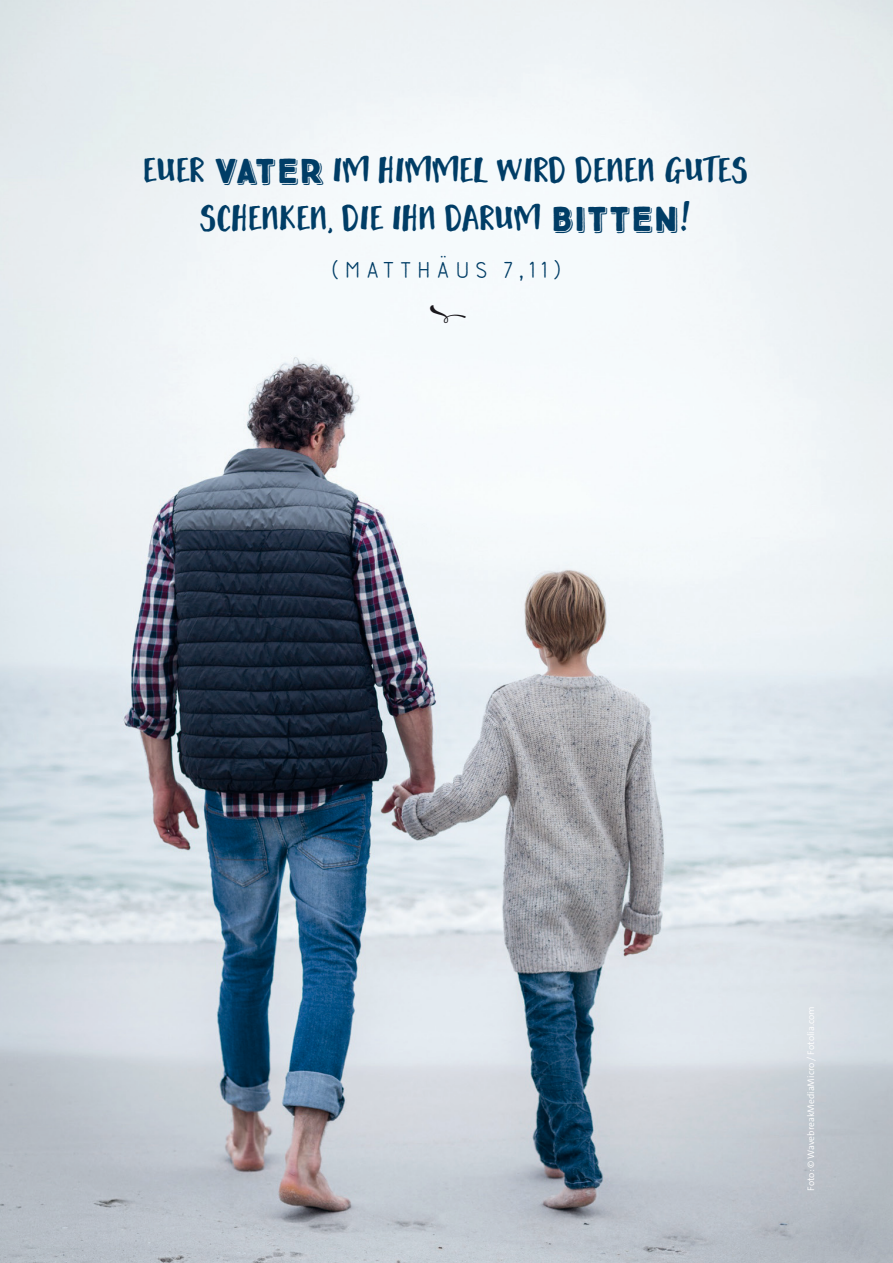
<style>
.page{position:relative;width:893px;height:1263px;background:#fff}
.page>*{position:absolute;margin:0;border:0;box-sizing:border-box;transform-origin:0 0}
.t1{font:34.65px/48px "Lemon Biscuit";color:#003d66;text-align:center}
.t2{font:700 34.65px "Burford Rustic Line";color:#003d66}
.t3{font:300 9.6px "The Sans C5";color:#fff}
.s1{font-family:"True North 3 D Black"}
</style>
<div class="page">
<img style="left:0;top:0;width:893px;height:1263px">
<svg style="left:429px;top:305px;width:37px;height:18px"></svg>
<p class="t1" style="left:144px;top:145px;width:606px">EUER <span class="s1">VATER</span> IM HIMMEL WIRD DENEN GUTES<br>SCHENKEN, DIE IHN DARUM <span class="s1">BITTEN</span>!</p>
<p class="t2" style="left:329px;top:247px;width:236px">(Matthäus 7,11)</p>
<p class="t3" style="left:805px;top:1191px;width:186px;rotate:-90deg">Foto: © WavebreakMediaMicro / Fotolia.com</p>
</div>
